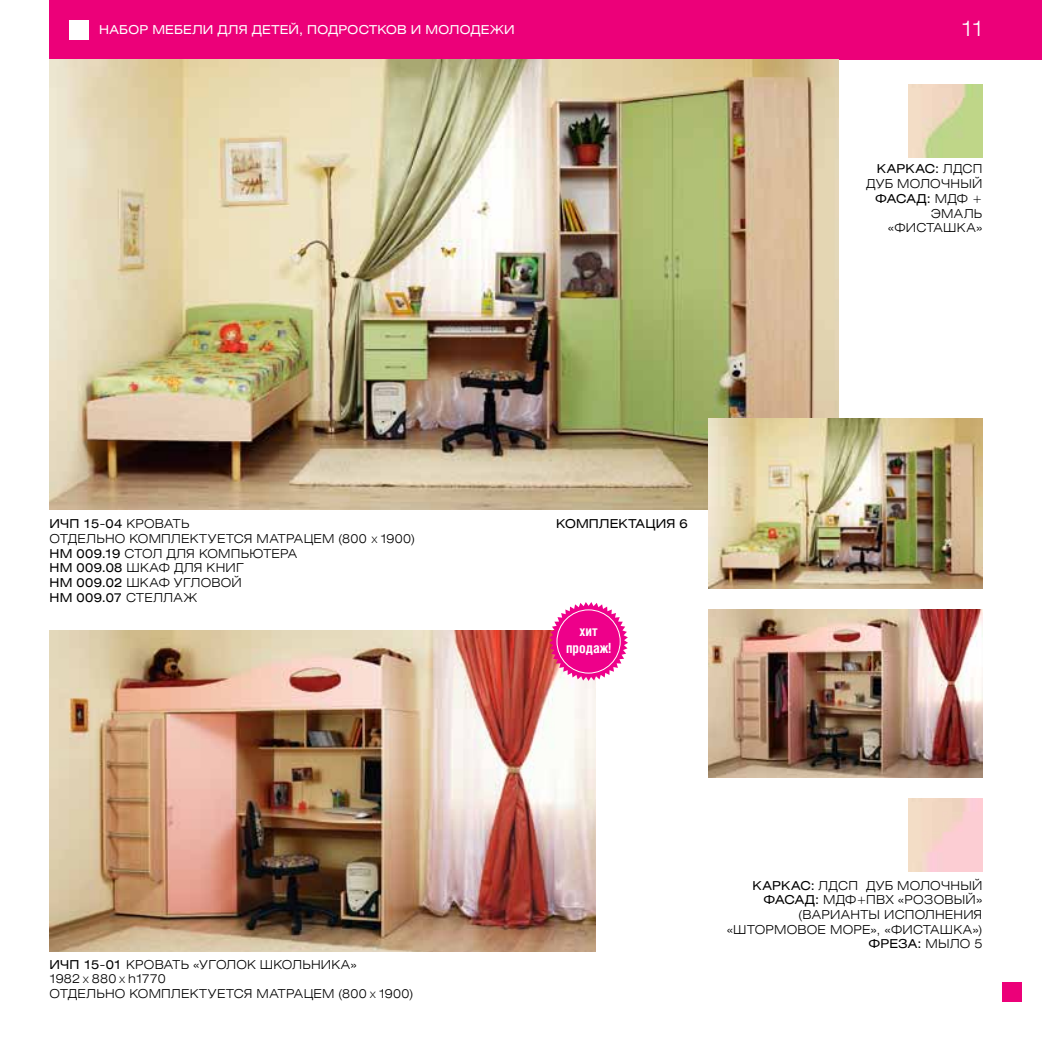
<style>
.page{position:relative;width:1042px;height:1042px;background:#fff}
.page>*{position:absolute;margin:0;border:0;box-sizing:border-box;transform-origin:0 0}
.t1{font:300 21px "Helios Ext";color:#fff}
.t2{font:700 14px/16.8px "Helios Cond C";color:#fff;text-align:center}
.t3{font:300 12.25px/14.7px "Helios Ext";letter-spacing:.02em;color:#000}
.t4{font:12.25px "Helios Ext";letter-spacing:.01em;color:#000}
.t5{font:300 12.25px "Helios Ext";letter-spacing:.07em;color:#000}
.t6{font:12.25px "Helios Ext";letter-spacing:.015em;color:#fff}
.s1{font-weight:300}
.s2{font-size:8.75px}
.s3{font-weight:400}
</style>
<div class="page">
<div style="left:50px;top:0;width:992px;height:60px;background:#ec0079"></div>
<div style="left:1002px;top:982px;width:20px;height:20px;background:#ec0079"></div>
<div style="left:69px;top:20px;width:20px;height:20px;background:#fff"></div>
<img style="left:50px;top:60px;width:788px;height:449px">
<img style="left:909px;top:84px;width:73px;height:74px">
<img style="left:50px;top:630px;width:545px;height:322px">
<img style="left:708px;top:419px;width:274px;height:169px">
<img style="left:708px;top:609px;width:274px;height:168px">
<svg style="left:549px;top:602px;width:79px;height:79px"></svg>
<div style="left:556px;top:609px;width:64px;height:64px;border:1px solid #fff;border-radius:50%"></div>
<p class="t6" style="left:99px;top:22px;width:417px">набор мебели для детей, подростков и молодежи</p>
<h1 class="t1" style="left:961px;top:15px;width:22px">11</h1>
<p class="t4" style="left:50px;top:516px;width:97px">ичп 15-04 <span class="s1">Крова</span></p>
<p class="t3" style="left:173px;top:516px;width:18px">ть</p>
<p class="t3" style="left:50px;top:531px;width:91px">отдельно компл</p>
<p class="t5" style="left:181px;top:531px;width:235px">ектуется матрацем (800 <span class="s2">х</span> 1900)</p>
<p class="t4" style="left:50px;top:546px;width:12px">НМ</p>
<p class="t3" style="left:77px;top:546px;width:100px"><span class="s3">009.19</span> Стол для</p>
<p class="t3" style="left:199px;top:546px;width:11px">комп</p>
<p class="t3" style="left:241px;top:546px;width:49px">ьютера</p>
<p class="t4" style="left:50px;top:561px;width:12px">НМ</p>
<p class="t4" style="left:77px;top:561px;width:74px">009.08 <span class="s1">Шкаф</span></p>
<p class="t3" style="left:174px;top:560px;width:11px">для</p>
<p class="t3" style="left:207px;top:560px;width:11px">кни</p>
<p class="t3" style="left:236px;top:560px;width:9px">г</p>
<p class="t4" style="left:50px;top:575px;width:12px">НМ</p>
<p class="t4" style="left:77px;top:575px;width:74px">009.02 <span class="s1">Шкаф</span></p>
<p class="t3" style="left:174px;top:575px;width:28px">углово</p>
<p class="t3" style="left:232px;top:575px;width:12px">й</p>
<p class="t4" style="left:50px;top:590px;width:12px">НМ</p>
<p class="t4" style="left:77px;top:590px;width:88px">009.07 <span class="s1">Стелла</span></p>
<p class="t3" style="left:184px;top:590px;width:12px">ж</p>
<p class="t4" style="left:50px;top:957px;width:96px">ичп 15-01 <span class="s1">Крова</span></p>
<p class="t3" style="left:173px;top:957px;width:55px">ть «уголок</p>
<p class="t3" style="left:260px;top:957px;width:12px">школ</p>
<p class="t3" style="left:302px;top:957px;width:20px">ьника</p>
<p class="t3" style="left:350px;top:957px;width:8px">»</p>
<p class="t3" style="left:50px;top:971px;width:118px">1982 <span class="s2">х</span> 880 <span class="s2">х</span> h1770 отдельно компл</p>
<p class="t5" style="left:181px;top:986px;width:234px">ектуется матрацем (800 <span class="s2">х</span> 1900)</p>
<p class="t4" style="left:877px;top:162px;width:11px">КАРКАС</p>
<p class="t3" style="left:935px;top:161px;width:49px"><span class="s3">:</span> ЛДСП</p>
<p class="t3" style="left:866px;top:176px;width:43px">дуб моло</p>
<p class="t3" style="left:941px;top:176px;width:43px">чный</p>
<p class="t4" style="left:875px;top:191px;width:109px">фасад: <span class="s1">МДФ +</span></p>
<p class="t3" style="left:931px;top:206px;width:22px">Эмал</p>
<p class="t3" style="left:974px;top:206px;width:10px">ь</p>
<p class="t3" style="left:888px;top:220px;width:58px">«Фисташка</p>
<p class="t3" style="left:976px;top:220px;width:8px">»</p>
<p class="t4" style="left:556px;top:516px;width:11px">КОМПЛЕКТА</p>
<p class="t4" style="left:645px;top:516px;width:44px">ЦИЯ 6</p>
<p class="t2" style="left:566px;top:622px;width:46px">хит продаж!</p>
<p class="t4" style="left:752px;top:878px;width:11px">КАРКАС</p>
<p class="t3" style="left:810px;top:877px;width:99px"><span class="s3">:</span> ЛДСП дуб моло</p>
<p class="t3" style="left:941px;top:877px;width:43px">чный</p>
<p class="t4" style="left:763px;top:892px;width:23px">ФАСАД</p>
<p class="t3" style="left:727px;top:892px;width:257px;text-align:right"><span class="s3">:</span> МДФ+ПВХ «РОЗОВЫЙ»<br>(ВАРИАНТЫ ИСПОЛНЕНИЯ «ШТОРМОВОЕ МОРЕ», «ФИСТАШКА»)<br><span class="s3">ФРЕЗА:</span> м ыло 5</p>
</div>
